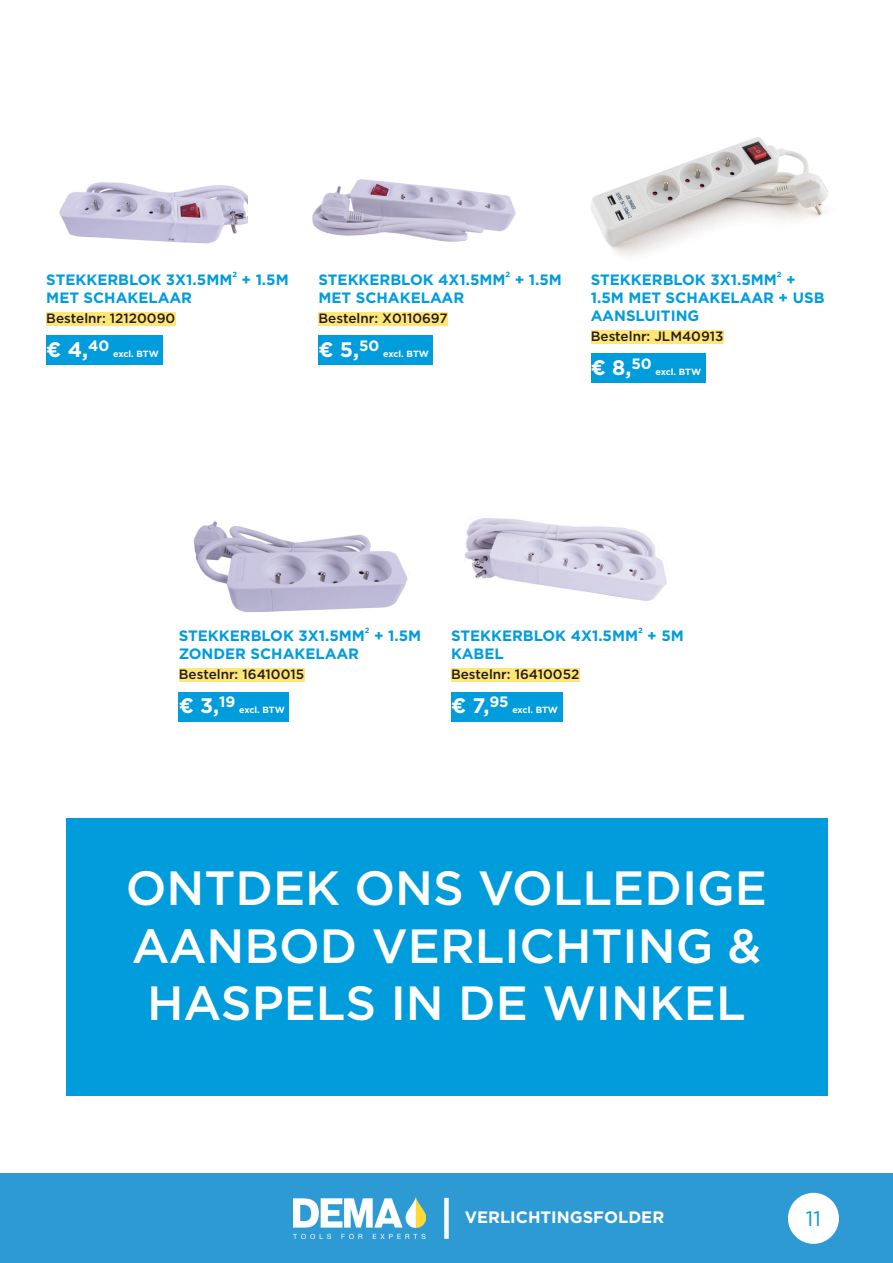
<style>
.page{position:relative;width:893px;height:1263px;background:#fff}
.page>*{position:absolute;margin:0;border:0;box-sizing:border-box;transform-origin:0 0}
.t1{font:500 48px/57.6px "Gotham";color:#fff;text-align:center}
.t2{font:21px "Gotham";color:#009cdc}
.t3{font:700 16.5px "Gotham";color:#fff}
.t4{font:700 15px/18px "Gotham";color:#009cdc}
.Alineastijl_2{font:500 13.5px "Gotham";color:#231b1a}
.Alineastijl_1{font:700 9px "Gotham";letter-spacing:-.01em;color:#fff}
.t5{font:700 7.5px "Gotham";color:#009cdc}
.s1{font-size:21px}
</style>
<div class="page">
<div style="left:0;top:1174px;width:893px;height:89px;background:#2e9ad4"></div>
<div style="left:788px;top:1193px;width:51px;height:51px;background:#fff;border-radius:50%"></div>
<div style="left:444px;top:1198px;width:5px;height:41px;background:#fff"></div>
<img style="left:293px;top:1198px;width:132px;height:41px">
<div style="left:46px;top:312px;width:129px;height:14px;background:#ffe777"></div>
<div style="left:46px;top:336px;width:117px;height:29px;background:#009cdc"></div>
<div style="left:451px;top:668px;width:128px;height:14px;background:#ffe777"></div>
<div style="left:451px;top:692px;width:111px;height:29px;background:#009cdc"></div>
<div style="left:319px;top:312px;width:129px;height:14px;background:#ffe777"></div>
<div style="left:319px;top:336px;width:114px;height:29px;background:#009cdc"></div>
<div style="left:179px;top:668px;width:125px;height:14px;background:#ffe777"></div>
<div style="left:179px;top:692px;width:110px;height:29px;background:#009cdc"></div>
<div style="left:591px;top:330px;width:133px;height:14px;background:#ffe777"></div>
<div style="left:591px;top:354px;width:114px;height:29px;background:#009cdc"></div>
<img style="left:59px;top:182px;width:188px;height:62px">
<img style="left:464px;top:518px;width:203px;height:83px">
<img style="left:312px;top:179px;width:204px;height:63px">
<img style="left:193px;top:521px;width:216px;height:92px">
<img style="left:591px;top:137px;width:237px;height:119px">
<div style="left:66px;top:818px;width:761px;height:278px;background:#009cdc"></div>
<p class="t4" style="left:46px;top:270px;width:188px">STEKKERBLOK 3X1.5MM</p>
<p class="t5" style="left:232px;top:269px;width:6px">2</p>
<p class="t4" style="left:242px;top:270px;width:49px">+ 1.5M</p>
<p class="t4" style="left:46px;top:288px;width:147px">MET SCHAKELAAR</p>
<p class="Alineastijl_2" style="left:46px;top:309px;width:131px">Bestelnr: 12120090</p>
<p class="Alineastijl_1" style="left:46px;top:348px;width:114px"><span class="s1">€ 4,</span><sup>40</sup> excl. BTW</p>
<p class="t4" style="left:319px;top:270px;width:189px">STEKKERBLOK 4X1.5MM</p>
<p class="t5" style="left:506px;top:269px;width:6px">2</p>
<p class="t4" style="left:515px;top:270px;width:49px">+ 1.5M</p>
<p class="t4" style="left:319px;top:288px;width:147px">MET SCHAKELAAR</p>
<p class="Alineastijl_2" style="left:319px;top:309px;width:131px">Bestelnr: X0110697</p>
<p class="Alineastijl_1" style="left:319px;top:348px;width:112px"><span class="s1">€ 5,</span><sup>50</sup> excl. BTW</p>
<p class="t4" style="left:591px;top:270px;width:188px">STEKKERBLOK 3X1.5MM</p>
<p class="t5" style="left:777px;top:269px;width:6px">2</p>
<p class="t4" style="left:591px;top:270px;width:235px;text-indent:195px">+<br>1.5M MET SCHAKELAAR + USB<br>AANSLUITING</p>
<p class="Alineastijl_2" style="left:591px;top:327px;width:134px">Bestelnr: JLM40913</p>
<p class="Alineastijl_1" style="left:591px;top:366px;width:112px"><span class="s1">€ 8,</span><sup>50</sup> excl. BTW</p>
<p class="t4" style="left:179px;top:626px;width:188px">STEKKERBLOK 3X1.5MM</p>
<p class="t5" style="left:365px;top:626px;width:6px">2</p>
<p class="t4" style="left:374px;top:626px;width:49px">+ 1.5M</p>
<p class="t4" style="left:179px;top:644px;width:182px">ZONDER SCHAKELAAR</p>
<p class="Alineastijl_2" style="left:179px;top:665px;width:127px">Bestelnr: 16410015</p>
<p class="Alineastijl_1" style="left:179px;top:704px;width:108px"><span class="s1">€ 3,</span><sup>19</sup> excl. BTW</p>
<p class="t4" style="left:451px;top:626px;width:189px">STEKKERBLOK 4X1.5MM</p>
<p class="t5" style="left:638px;top:626px;width:6px">2</p>
<p class="t4" style="left:647px;top:626px;width:38px">+ 5M</p>
<p class="t4" style="left:451px;top:644px;width:54px">KABEL</p>
<p class="Alineastijl_2" style="left:451px;top:665px;width:130px">Bestelnr: 16410052</p>
<p class="Alineastijl_1" style="left:451px;top:704px;width:108px"><span class="s1">€ 7,</span><sup>95</sup> excl. BTW</p>
<p class="t1" style="left:126px;top:859px;width:643px">ONTDEK ONS VOLLEDIGE<br>AANBOD VERLICHTING &amp;<br>HASPELS IN DE WINKEL</p>
<p class="t3" style="left:465px;top:1206px;width:201px">VERLICHTINGSFOLDER</p>
<h2 class="t2" style="left:806px;top:1205px;width:17px">11</h2>
</div>
